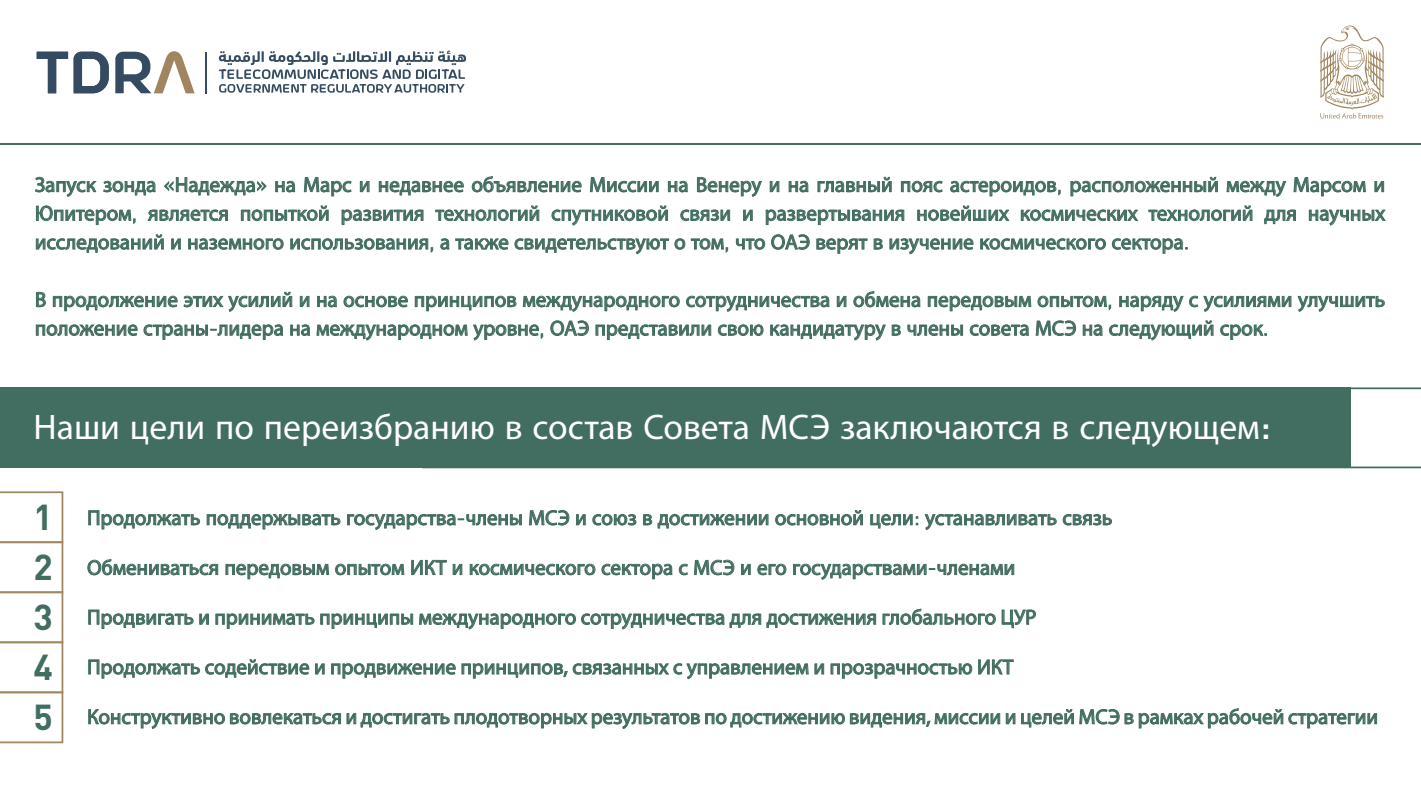
<style>
.page{position:relative;width:1421px;height:809px;background:#fff}
.page>*{position:absolute;margin:0;border:0;box-sizing:border-box;transform-origin:0 0}
.t1{font:35.7px "Myriad Pro";color:#fff}
.t2{font:700 35.7px/50.1px "DIN";color:#426d61;text-align:justify}
.t3{font:21px/28.7px "Myriad Pro";color:#426d61;text-align:justify}
.s1{font-family:"DIN";font-weight:300}
.s2{font-family:"DIN";font-weight:500}
</style>
<div class="page">
<hr style="left:0;top:143px;width:1421px;height:1px;background:#426d61">
<svg style="left:35px;top:176px;width:1351px;height:78px"></svg>
<svg style="left:36px;top:292px;width:10px;height:15px"></svg>
<svg style="left:53px;top:295px;width:125px;height:16px"></svg>
<svg style="left:184px;top:292px;width:108px;height:19px"></svg>
<svg style="left:300px;top:296px;width:9px;height:11px"></svg>
<svg style="left:1298px;top:296px;width:87px;height:15px"></svg>
<svg style="left:36px;top:324px;width:102px;height:12px"></svg>
<svg style="left:144px;top:324px;width:139px;height:16px"></svg>
<svg style="left:290px;top:324px;width:20px;height:12px"></svg>
<svg style="left:317px;top:290px;width:974px;height:50px"></svg>
<svg style="left:88px;top:510px;width:112px;height:19px"></svg>
<svg style="left:207px;top:514px;width:133px;height:15px"></svg>
<svg style="left:347px;top:514px;width:175px;height:16px"></svg>
<svg style="left:529px;top:510px;width:40px;height:16px"></svg>
<svg style="left:576px;top:514px;width:10px;height:11px"></svg>
<svg style="left:592px;top:514px;width:44px;height:11px"></svg>
<svg style="left:643px;top:514px;width:9px;height:11px"></svg>
<svg style="left:658px;top:514px;width:110px;height:14px"></svg>
<svg style="left:775px;top:510px;width:88px;height:15px"></svg>
<svg style="left:870px;top:514px;width:48px;height:14px"></svg>
<svg style="left:925px;top:514px;width:132px;height:16px"></svg>
<svg style="left:1063px;top:514px;width:49px;height:11px"></svg>
<svg style="left:87px;top:558px;width:131px;height:17px"></svg>
<svg style="left:226px;top:563px;width:103px;height:16px"></svg>
<svg style="left:335px;top:563px;width:69px;height:12px"></svg>
<svg style="left:411px;top:559px;width:36px;height:16px"></svg>
<svg style="left:453px;top:563px;width:9px;height:12px"></svg>
<svg style="left:470px;top:563px;width:125px;height:12px"></svg>
<svg style="left:601px;top:563px;width:71px;height:16px"></svg>
<svg style="left:679px;top:563px;width:9px;height:12px"></svg>
<svg style="left:694px;top:559px;width:40px;height:16px"></svg>
<svg style="left:741px;top:563px;width:10px;height:12px"></svg>
<svg style="left:757px;top:563px;width:29px;height:12px"></svg>
<svg style="left:793px;top:563px;width:221px;height:16px"></svg>
<svg style="left:88px;top:609px;width:121px;height:19px"></svg>
<svg style="left:215px;top:613px;width:99px;height:15px"></svg>
<svg style="left:320px;top:613px;width:93px;height:15px"></svg>
<svg style="left:419px;top:613px;width:457px;height:16px"></svg>
<svg style="left:883px;top:608px;width:113px;height:16px"></svg>
<svg style="left:1002px;top:609px;width:34px;height:19px"></svg>
<svg style="left:88px;top:659px;width:221px;height:19px"></svg>
<svg style="left:315px;top:663px;width:10px;height:11px"></svg>
<svg style="left:331px;top:663px;width:125px;height:15px"></svg>
<svg style="left:462px;top:663px;width:362px;height:16px"></svg>
<svg style="left:831px;top:663px;width:141px;height:15px"></svg>
<svg style="left:978px;top:659px;width:36px;height:15px"></svg>
<svg style="left:88px;top:709px;width:253px;height:19px"></svg>
<svg style="left:347px;top:712px;width:653px;height:16px"></svg>
<svg style="left:1006px;top:713px;width:9px;height:11px"></svg>
<svg style="left:1021px;top:708px;width:356px;height:20px"></svg>
<div style="left:0;top:387px;width:1351px;height:81px;background:#426d61"></div>
<svg style="left:1351px;top:387px;width:70px;height:81px"></svg>
<svg style="left:0;top:491px;width:63px;height:252px"></svg>
<svg style="left:219px;top:51px;width:247px;height:42px"></svg>
<svg style="left:37px;top:52px;width:31px;height:41px"></svg>
<svg style="left:74px;top:52px;width:35px;height:41px"></svg>
<svg style="left:115px;top:51px;width:80px;height:42px"></svg>
<hr style="left:205px;top:52px;width:1px;height:41px;background:#344b61">
<svg style="left:1320px;top:25px;width:64px;height:93px"></svg>
<p class="t3" style="left:35px;top:170px;width:1352px">Запуск зонда <span class="s1">«</span>Надежда<span class="s1">»</span> на Марс и недавнее объявление Миссии на Венеру и на главный пояс астероидов<span class="s1">,</span> расположенный между Марсом и Юпитером<span class="s1">,</span> является попыткой развития технологий спутниковой связи и развертывания новейших космических технологий для научных исследований и наземного использования<span class="s1">,</span> а также свидетельствуют о том<span class="s1">,</span> что ОАЭ верят в изучение космического сектора<span class="s1">.</span></p>
<p class="t3" style="left:35px;top:285px;width:1352px">В продолжение этих усилий и на основе принципов международного сотрудничества и обмена передовым опытом<span class="s1">,</span> наряду с усилиями улучшить положение страны<span class="s1">-</span>лидера на международном уровне<span class="s1">,</span> ОАЭ представили свою кандидатуру в члены совета МСЭ на следующий срок<span class="s1">.</span></p>
<h1 class="t1" style="left:34px;top:405px;width:1239px">Наши цели по переизбранию в состав Совета МСЭ заключаются в следующем<span class="s2">:</span></h1>
<h1 class="t2" style="left:34px;top:490px;width:21px">1<br>2<br>3<br>4<br>5</h1>
<p class="t3" style="left:87px;top:503px;width:1027px">Продолжать поддержывать государства<span class="s1">-</span>члены МСЭ и союз в достижении основной цели<span class="s1">:</span> устанавливать связь</p>
<p class="t3" style="left:87px;top:552px;width:930px">Обмениваться передовым опытом ИКТ и космического сектора с МСЭ и его государствами<span class="s1">-</span>членами</p>
<p class="t3" style="left:87px;top:602px;width:951px">Продвигать и принимать принципы международного сотрудничества для достижения глобального ЦУР</p>
<p class="t3" style="left:87px;top:652px;width:928px">Продолжать содействие и продвижение принципов, связанных с управлением и прозрачностью ИКТ</p>
<p class="t3" style="left:87px;top:701px;width:1292px">Конструктивно вовлекаться и достигать плодотворных результатов по достижению видения, миссии и целей МСЭ в рамках рабочей стратегии</p>
</div>
